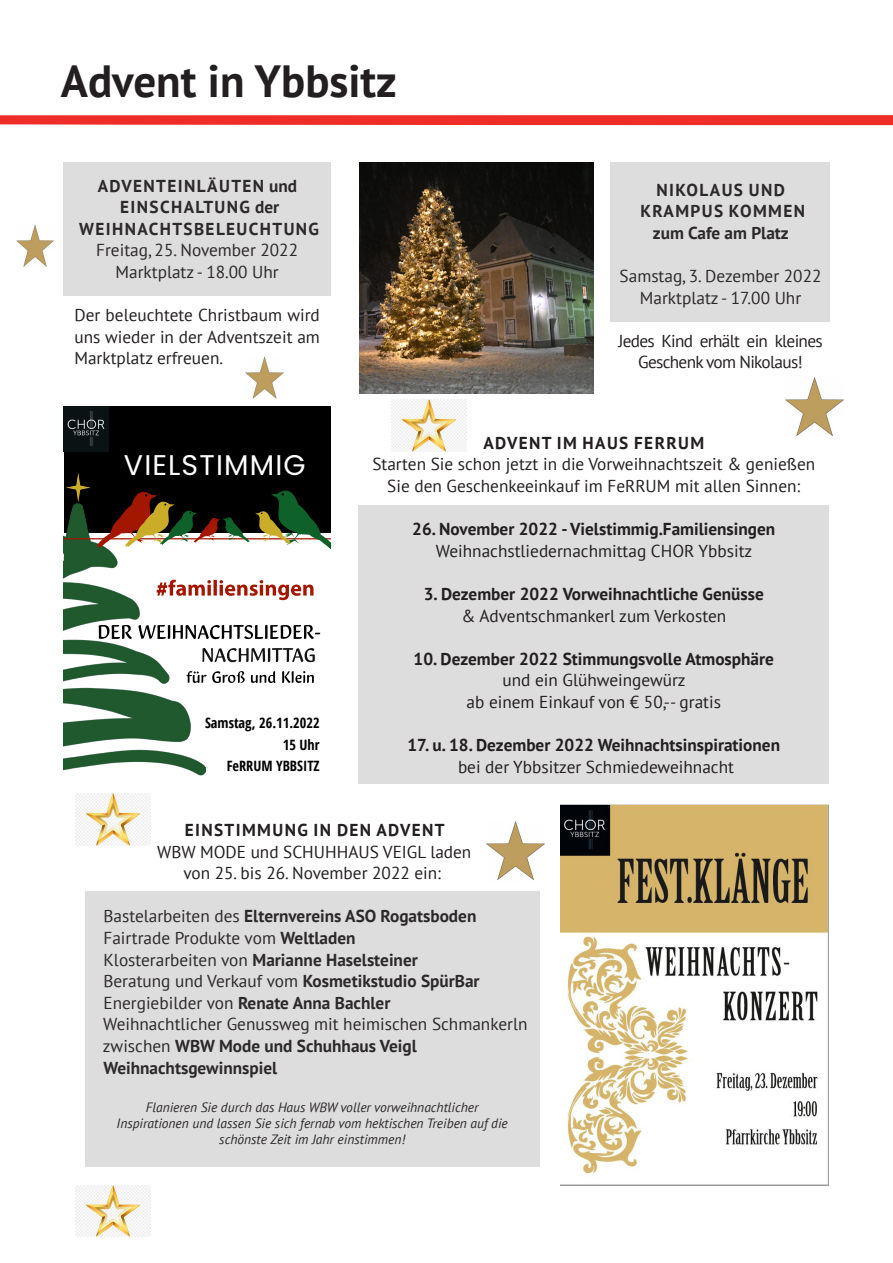
<style>
.page{position:relative;width:893px;height:1263px;background:#fff}
.page>*{position:absolute;margin:0;border:0;box-sizing:border-box;transform-origin:0 0}
.t1{font:700 45px "PT Sans";color:#231f20}
.t2{font:700 37.5px "PT Sans";color:#231f20}
.t3{font:28.5px "Poppins";letter-spacing:.04em;color:#fff}
.t4{font:17.25px/21.6px "PT Sans";color:#231f20;text-align:center}
.t5{font:700 17.25px "PT Sans";color:#231f20}
.t6{font:700 17.25px/21.3px "PT Sans";letter-spacing:.08em;color:#231f20;text-align:center}
.t7{font:17.25px/21.6px "PT Sans";letter-spacing:-.04em;color:#231f20;text-align:center}
.t8{font:700 condensed 14.25px/21.8px "Open Sans";color:#000;text-align:right}
.t9{font:italic 13.5px/16.2px "PT Sans";color:#231f20;text-align:center}
.s1{font-weight:700}
</style>
<div class="page">
<svg style="left:0;top:115px;width:893px;height:11px;background:#ef4541"></svg>
<img style="left:359px;top:162px;width:235px;height:231px">
<div style="left:358px;top:505px;width:471px;height:278px;background:#ddd"></div>
<div style="left:85px;top:891px;width:454px;height:276px;background:#ddd"></div>
<img style="left:560px;top:804px;width:268px;height:381px">
<div style="left:64px;top:406px;width:266px;height:127px;background:#000"></div>
<img style="left:64px;top:536px;width:142px;height:240px">
<svg style="left:138px;top:625px;width:182px;height:14px"></svg>
<svg style="left:99px;top:625px;width:33px;height:14px"></svg>
<svg style="left:202px;top:648px;width:113px;height:14px"></svg>
<svg style="left:157px;top:580px;width:156px;height:20px"></svg>
<hr style="left:64px;top:538px;width:266px;height:1px;background:#a31600">
<img style="left:64px;top:406px;width:45px;height:46px">
<svg style="left:186px;top:671px;width:59px;height:12px"></svg>
<svg style="left:251px;top:671px;width:24px;height:12px"></svg>
<svg style="left:282px;top:671px;width:32px;height:12px"></svg>
<svg style="left:65px;top:473px;width:265px;height:77px"></svg>
<img style="left:785px;top:377px;width:59px;height:59px">
<div style="left:63px;top:162px;width:268px;height:134px;background:#ddd"></div>
<div style="left:610px;top:162px;width:219px;height:159px;background:#ddd"></div>
<img style="left:76px;top:794px;width:74px;height:51px">
<img style="left:486px;top:821px;width:59px;height:59px">
<img style="left:392px;top:400px;width:74px;height:51px">
<img style="left:245px;top:356px;width:39px;height:43px">
<img style="left:16px;top:224px;width:38px;height:43px">
<img style="left:76px;top:1185px;width:74px;height:52px">
<h2 class="t2" style="left:61px;top:54px;width:126px">Notizen</h2>
<h1 class="t1" style="left:61px;top:52px;width:338px">Advent in Ybbsitz</h1>
<p class="t6" style="left:79px;top:174px;width:241px">ADVENTEINLÄUTEN und<br>EINSCHALTUNG der<br>WEIHNACHTSBELEUCHTUNG</p>
<p class="t4" style="left:96px;top:239px;width:203px">Freitag, 25. November 2022<br>Marktplatz - 18.00 Uhr</p>
<p class="t4" style="left:74px;top:304px;width:247px;text-align:justify">Der beleuchtete Christbaum wird uns wieder in der Adventszeit am Marktplatz erfreuen.</p>
<p class="t6" style="left:640px;top:179px;width:166px">NIKOLAUS UND<br>KRAMPUS KOMMEN zum Cafe am Platz</p>
<p class="t4" style="left:620px;top:265px;width:203px">Samstag, 3. Dezember 2022<br>Marktplatz - 17.00 Uhr</p>
<p class="t7" style="left:618px;top:330px;width:206px">Jedes Kind erhält ein kleines<br>Geschenk vom Nikolaus!</p>
<h3 class="t3" style="left:124px;top:448px;width:183px">VIELSTIMMIG</h3>
<p class="t8" style="left:205px;top:711px;width:116px">Samstag, 26.11.2022<br>15 Uhr<br>FeRRUM YBBSITZ</p>
<p class="t6" style="left:483px;top:432px;width:222px">ADVENT IM HAUS FERRUM</p>
<p class="t4" style="left:372px;top:453px;width:444px">Starten Sie schon jetzt in die Vorweihnachtszeit &amp; genießen<br>Sie den Geschenkeeinkauf im FeRRUM mit allen Sinnen:</p>
<p class="t5" style="left:412px;top:518px;width:365px">26. November 2022 - Vielstimmig.Familiensingen</p>
<p class="t4" style="left:436px;top:539px;width:318px">Weihnachstliedernachmittag CHOR Ybbsitz</p>
<p class="t5" style="left:424px;top:582px;width:341px">3. Dezember 2022 Vorweihnachtliche Genüsse</p>
<p class="t4" style="left:461px;top:604px;width:266px">&amp; Adventschmankerl zum Verkosten</p>
<p class="t5" style="left:414px;top:647px;width:362px">10. Dezember 2022 Stimmungsvolle Atmosphäre</p>
<p class="t4" style="left:467px;top:669px;width:256px">und ein Glühweingewürz<br>ab einem Einkauf von € 50,-- gratis</p>
<p class="t5" style="left:407px;top:734px;width:374px">17. u. 18. Dezember 2022 Weihnachtsinspirationen</p>
<p class="t4" style="left:458px;top:755px;width:277px">bei der Ybbsitzer Schmiedeweihnacht</p>
<p class="t6" style="left:185px;top:819px;width:261px">EINSTIMMUNG IN DEN ADVENT</p>
<p class="t4" style="left:157px;top:840px;width:316px">WBW MODE und SCHUHHAUS VEIGL laden von 25. bis 26. November 2022 ein:</p>
<p class="t4" style="left:103px;top:905px;width:426px;text-align:left">Bastelarbeiten des <span class="s1">Elternvereins ASO Rogatsboden </span>Fairtrade Produkte vom <span class="s1">Weltladen<br></span>Klosterarbeiten von <span class="s1">Marianne Haselsteiner<br></span>Beratung und Verkauf vom <span class="s1">Kosmetikstudio SpürBar </span>Energiebilder von <span class="s1">Renate Anna Bachler<br></span>Weihnachtlicher Genussweg mit heimischen Schmankerln zwischen <span class="s1">WBW Mode und Schuhhaus Veigl Weihnachtsgewinnspiel</span></p>
<p class="t9" style="left:117px;top:1098px;width:393px">Flanieren Sie durch das Haus WBW voller vorweihnachtlicher<br>Inspirationen und lassen Sie sich fernab vom hektischen Treiben auf die schönste Zeit im Jahr einstimmen!</p>
</div>
